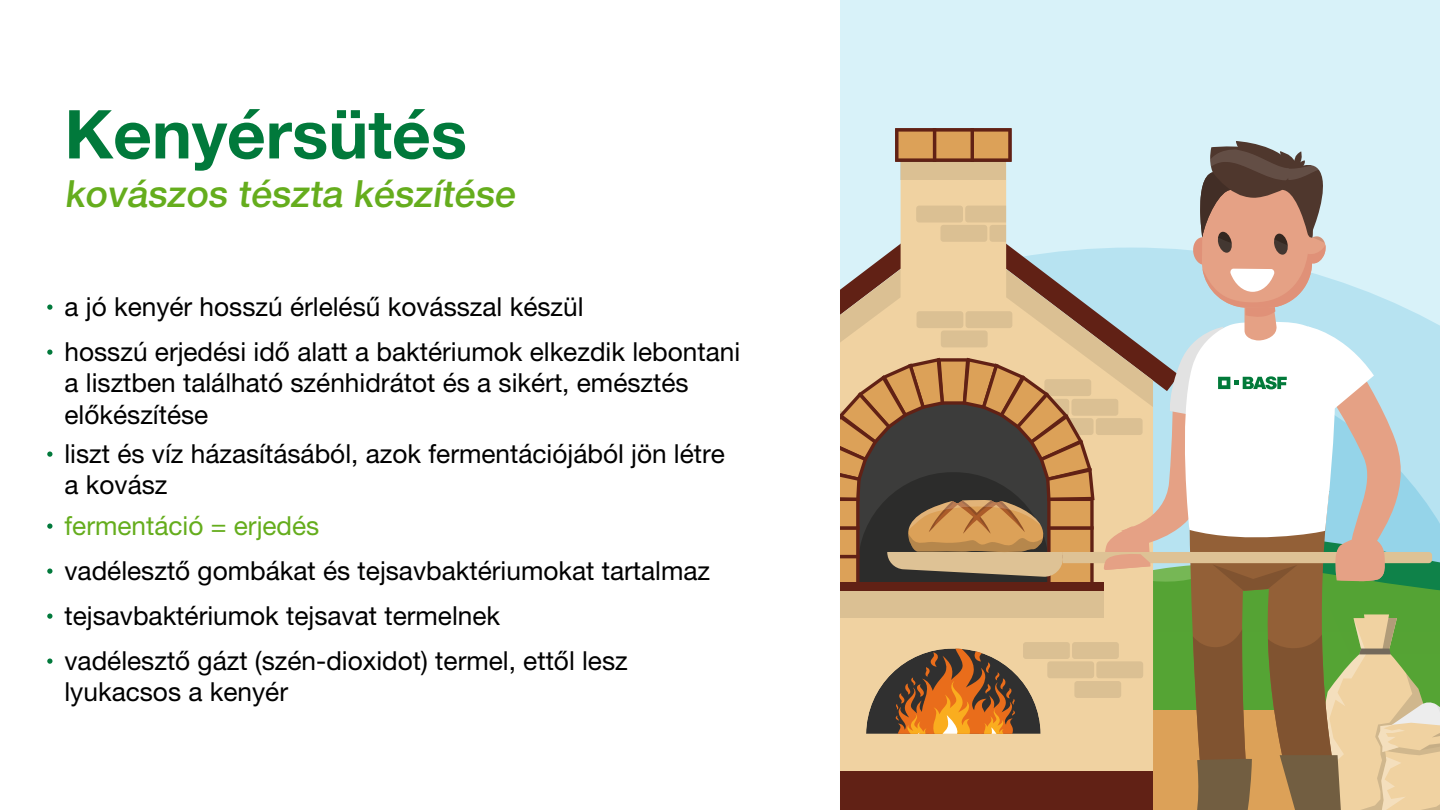
<style>
.page{position:relative;width:1440px;height:810px;background:#fff}
.page>*{position:absolute;margin:0;border:0;box-sizing:border-box;transform-origin:0 0}
.t1{font:700 67.5px "Helvetica Neue LT Pro";color:#01793b}
.t2{font:500 37.5px "Helvetica Neue LT Pro";color:#65ad1d}
.t3{font:26.25px/31.5px "Helvetica Neue LT Pro";color:#000}
.t4{font:26.25px "Helvetica Neue LT Pro";color:#65ad1d}
</style>
<div class="page">
<svg style="left:47px;top:304px;width:5px;height:6px"></svg>
<svg style="left:47px;top:524px;width:5px;height:5px"></svg>
<svg style="left:47px;top:568px;width:5px;height:6px"></svg>
<svg style="left:47px;top:614px;width:5px;height:5px"></svg>
<svg style="left:47px;top:658px;width:5px;height:6px"></svg>
<svg style="left:47px;top:452px;width:5px;height:5px"></svg>
<svg style="left:47px;top:350px;width:5px;height:5px"></svg>
<div style="left:840px;top:0;width:600px;height:631px;background:#d8f2f9"></div>
<svg style="left:840px;top:128px;width:600px;height:682px;background:#bcae92"></svg>
<h1 class="t1" style="left:64px;top:93px;width:404px">Kenyérsütés</h1>
<h2 class="t2" style="left:64px;top:171px;width:457px">kovászos tészta készítése</h2>
<p class="t3" style="left:64px;top:290px;width:521px">a jó kenyér hosszú érlelésű kovásszal készül</p>
<p class="t3" style="left:64px;top:335px;width:677px">hosszú erjedési idő alatt a baktériumok elkezdik lebontani a lisztben található szénhidrátot és a sikért, emésztés előkészítése</p>
<p class="t3" style="left:64px;top:437px;width:662px">liszt és víz házasításából, azok fermentációjából jön létre a kovász</p>
<p class="t4" style="left:64px;top:510px;width:256px">fermentáció = erjedés</p>
<p class="t3" style="left:64px;top:548px;width:647px;line-height:45px">vadélesztő gombákat és tejsavbaktériumokat tartalmaz tejsavbaktériumok tejsavat termelnek<br>vadélesztő gázt (szén-dioxidot) termel, ettől lesz</p>
<p class="t3" style="left:64px;top:676px;width:225px">lyukacsos a kenyér</p>
</div>
